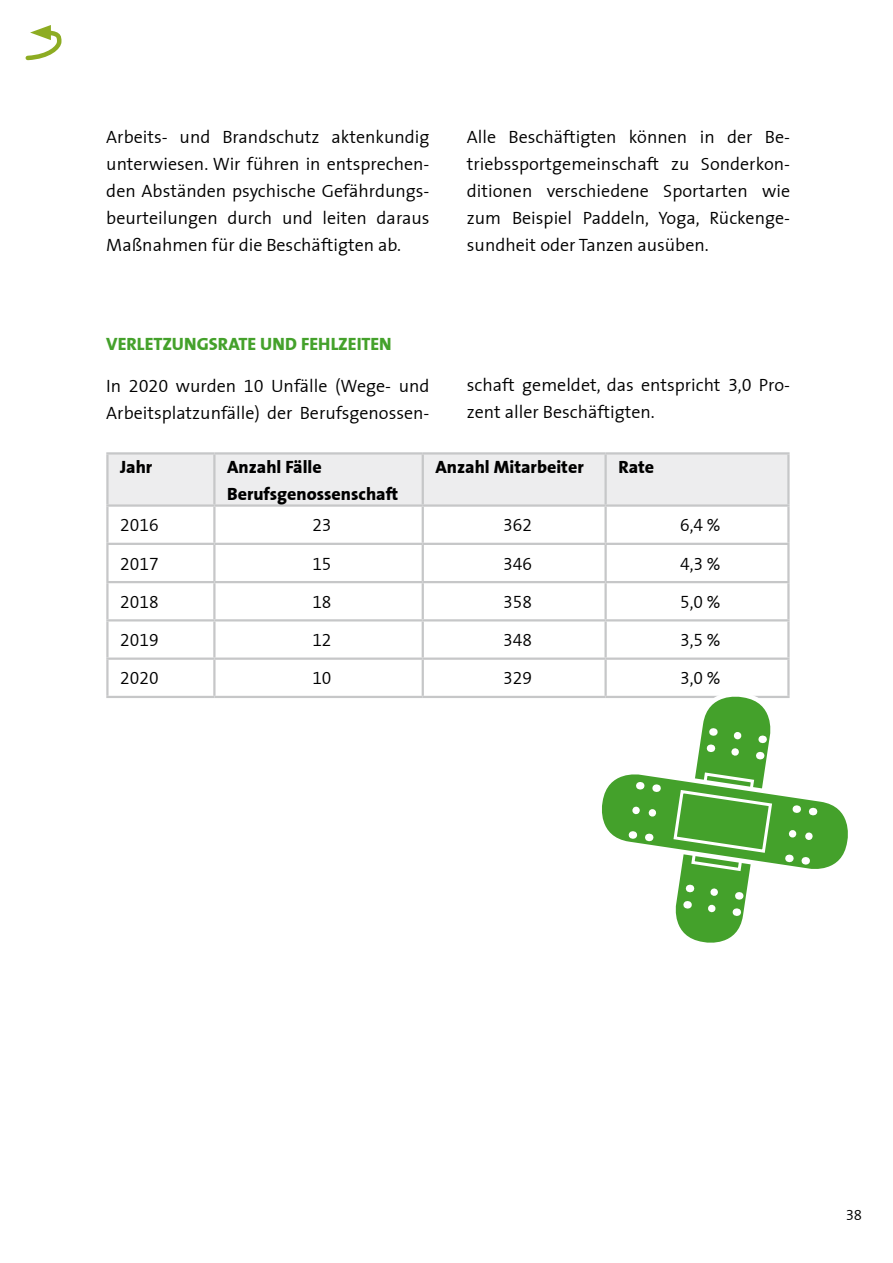
<style>
.page{position:relative;width:893px;height:1263px;background:#fff}
.page>*{position:absolute;margin:0;border:0;box-sizing:border-box;transform-origin:0 0}
.t1{font:300 18px/27px "LBS Thesis";color:#000;text-align:justify}
.t2{font:800 18px/27px "LBS Thesis";color:#000}
.t3{font:800 18px "LBS Thesis";color:#44a12b}
.t4{font:300 15px "LBS Thesis";color:#000}
</style>
<div class="page">
<svg style="left:25px;top:25px;width:37px;height:36px"></svg>
<div style="left:109px;top:454px;width:678px;height:50px;background:#ededee"></div>
<hr style="left:106px;top:452px;width:108px;height:2px;background:#c6c7c8">
<hr style="left:106px;top:454px;width:3px;height:50px;background:#c6c7c8">
<hr style="left:214px;top:452px;width:209px;height:2px;background:#c6c7c8">
<hr style="left:213px;top:454px;width:3px;height:50px;background:#c6c7c8">
<hr style="left:423px;top:452px;width:183px;height:2px;background:#c6c7c8">
<hr style="left:422px;top:454px;width:2px;height:50px;background:#c6c7c8">
<hr style="left:606px;top:452px;width:184px;height:2px;background:#c6c7c8">
<hr style="left:604px;top:454px;width:3px;height:50px;background:#c6c7c8">
<hr style="left:787px;top:454px;width:3px;height:50px;background:#c6c7c8">
<hr style="left:106px;top:504px;width:108px;height:3px;background:#c6c7c8">
<hr style="left:106px;top:507px;width:3px;height:36px;background:#c6c7c8">
<hr style="left:214px;top:504px;width:209px;height:3px;background:#c6c7c8">
<hr style="left:213px;top:507px;width:3px;height:36px;background:#c6c7c8">
<hr style="left:423px;top:504px;width:183px;height:3px;background:#c6c7c8">
<hr style="left:422px;top:507px;width:2px;height:36px;background:#c6c7c8">
<hr style="left:606px;top:504px;width:184px;height:3px;background:#c6c7c8">
<hr style="left:604px;top:507px;width:3px;height:36px;background:#c6c7c8">
<hr style="left:787px;top:507px;width:3px;height:36px;background:#c6c7c8">
<hr style="left:106px;top:543px;width:108px;height:2px;background:#c6c7c8">
<hr style="left:106px;top:545px;width:3px;height:36px;background:#c6c7c8">
<hr style="left:214px;top:543px;width:209px;height:2px;background:#c6c7c8">
<hr style="left:213px;top:545px;width:3px;height:36px;background:#c6c7c8">
<hr style="left:423px;top:543px;width:183px;height:2px;background:#c6c7c8">
<hr style="left:422px;top:545px;width:2px;height:36px;background:#c6c7c8">
<hr style="left:606px;top:543px;width:184px;height:2px;background:#c6c7c8">
<hr style="left:604px;top:545px;width:3px;height:36px;background:#c6c7c8">
<hr style="left:787px;top:545px;width:3px;height:36px;background:#c6c7c8">
<hr style="left:106px;top:581px;width:108px;height:2px;background:#c6c7c8">
<hr style="left:106px;top:583px;width:3px;height:36px;background:#c6c7c8">
<hr style="left:214px;top:581px;width:209px;height:2px;background:#c6c7c8">
<hr style="left:213px;top:583px;width:3px;height:36px;background:#c6c7c8">
<hr style="left:423px;top:581px;width:183px;height:2px;background:#c6c7c8">
<hr style="left:422px;top:583px;width:2px;height:36px;background:#c6c7c8">
<hr style="left:606px;top:581px;width:184px;height:2px;background:#c6c7c8">
<hr style="left:604px;top:583px;width:3px;height:36px;background:#c6c7c8">
<hr style="left:787px;top:583px;width:3px;height:36px;background:#c6c7c8">
<hr style="left:106px;top:619px;width:108px;height:2px;background:#c6c7c8">
<hr style="left:106px;top:621px;width:3px;height:36px;background:#c6c7c8">
<hr style="left:214px;top:619px;width:209px;height:2px;background:#c6c7c8">
<hr style="left:213px;top:621px;width:3px;height:36px;background:#c6c7c8">
<hr style="left:423px;top:619px;width:183px;height:2px;background:#c6c7c8">
<hr style="left:422px;top:621px;width:2px;height:36px;background:#c6c7c8">
<hr style="left:606px;top:619px;width:184px;height:2px;background:#c6c7c8">
<hr style="left:604px;top:621px;width:3px;height:36px;background:#c6c7c8">
<hr style="left:787px;top:621px;width:3px;height:36px;background:#c6c7c8">
<hr style="left:106px;top:657px;width:108px;height:3px;background:#c6c7c8">
<hr style="left:106px;top:660px;width:3px;height:36px;background:#c6c7c8">
<hr style="left:214px;top:657px;width:209px;height:3px;background:#c6c7c8">
<hr style="left:213px;top:660px;width:3px;height:36px;background:#c6c7c8">
<hr style="left:423px;top:657px;width:183px;height:3px;background:#c6c7c8">
<hr style="left:422px;top:660px;width:2px;height:36px;background:#c6c7c8">
<hr style="left:606px;top:657px;width:184px;height:3px;background:#c6c7c8">
<hr style="left:604px;top:660px;width:3px;height:36px;background:#c6c7c8">
<hr style="left:787px;top:660px;width:3px;height:36px;background:#c6c7c8">
<hr style="left:106px;top:696px;width:108px;height:2px;background:#c6c7c8">
<hr style="left:214px;top:696px;width:209px;height:2px;background:#c6c7c8">
<hr style="left:423px;top:696px;width:183px;height:2px;background:#c6c7c8">
<svg style="left:595px;top:689px;width:253px;height:254px"></svg>
<p class="t1" style="left:106px;top:124px;width:325px">Arbeits- und Brandschutz aktenkundig unterwiesen. Wir führen in entsprechen&shy;den Abständen psychische Gefährdungs&shy;beurteilungen durch und leiten daraus Maßnahmen für die Beschäftigten ab.</p>
<p class="t1" style="left:467px;top:124px;width:325px">Alle Beschäftigten können in der Be&shy;triebssportgemeinschaft zu Sonderkon&shy;ditionen verschiedene Sportarten wie zum Beispiel Paddeln, Yoga, Rückenge&shy;sundheit oder Tanzen ausüben.</p>
<p class="t3" style="left:106px;top:334px;width:287px">VERLETZUNGSRATE UND FEHLZEITEN</p>
<p class="t1" style="left:106px;top:373px;width:325px">In 2020 wurden 10 Unfälle (Wege- und<br>Arbeitsplatzunfälle) der Berufsgenossen-</p>
<p class="t2" style="left:120px;top:453px;width:34px">Jahr</p>
<p class="t2" style="left:227px;top:453px;width:173px">Anzahl Fälle<br>Berufsgenossenschaft</p>
<p class="t2" style="left:435px;top:453px;width:150px">Anzahl Mitarbeiter</p>
<p class="t2" style="left:618px;top:453px;width:37px">Rate</p>
<p class="t1" style="left:120px;top:513px;width:40px">2016</p>
<p class="t1" style="left:312px;top:513px;width:21px">23</p>
<p class="t1" style="left:503px;top:513px;width:30px">362</p>
<p class="t1" style="left:680px;top:513px;width:42px">6,4 %</p>
<p class="t1" style="left:120px;top:551px;width:40px">2017</p>
<p class="t1" style="left:312px;top:551px;width:21px">15</p>
<p class="t1" style="left:503px;top:551px;width:30px">346</p>
<p class="t1" style="left:680px;top:551px;width:42px">4,3 %</p>
<p class="t1" style="left:120px;top:589px;width:40px">2018</p>
<p class="t1" style="left:312px;top:589px;width:21px">18</p>
<p class="t1" style="left:503px;top:589px;width:30px">358</p>
<p class="t1" style="left:680px;top:589px;width:42px">5,0 %</p>
<p class="t1" style="left:120px;top:627px;width:40px">2019</p>
<p class="t1" style="left:312px;top:627px;width:21px">12</p>
<p class="t1" style="left:503px;top:627px;width:30px">348</p>
<p class="t1" style="left:680px;top:627px;width:42px">3,5 %</p>
<p class="t1" style="left:120px;top:666px;width:40px">2020</p>
<p class="t1" style="left:312px;top:666px;width:21px">10</p>
<p class="t1" style="left:503px;top:666px;width:30px">329</p>
<p class="t1" style="left:680px;top:666px;width:42px">3,0 %</p>
<p class="t1" style="left:467px;top:372px;width:325px">schaft gemeldet, das entspricht 3,0 Pro&shy;zent aller Beschäftigten.</p>
<p class="t4" style="left:846px;top:1207px;width:18px">38</p>
</div>
